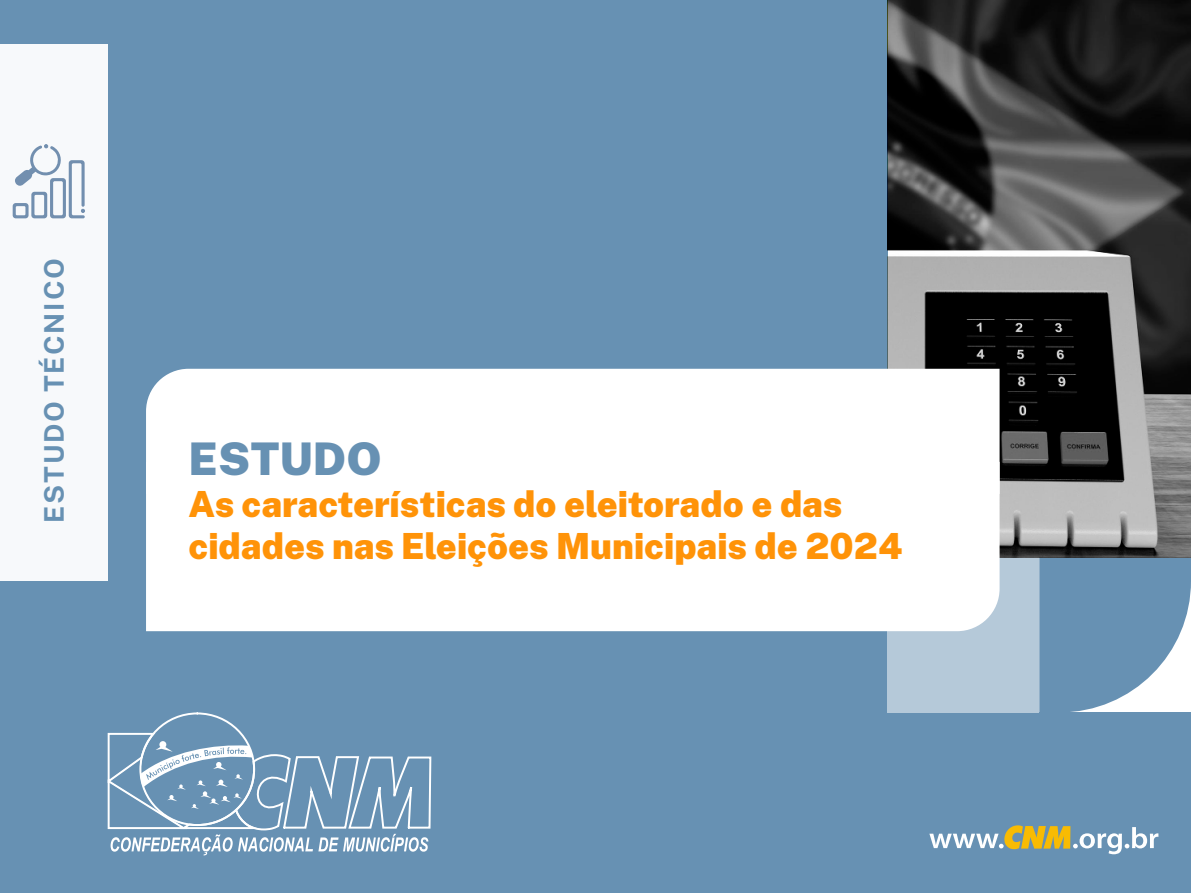
<style>
.page{position:relative;width:1191px;height:893px;background:#fff}
.page>*{position:absolute;margin:0;border:0;box-sizing:border-box;transform-origin:0 0}
.t1{font:900 45px "Public Sans";color:#6791b3}
.t2{font:900 36px/42px "Public Sans";color:#ff9308}
.t3{font:700 27px "Public Sans";letter-spacing:.07em;color:#6791b3}
</style>
<div class="page">
<div style="left:0;top:0;width:887px;height:893px;background:#6791b3"></div>
<div style="left:887px;top:712px;width:304px;height:181px;background:#6791b3"></div>
<div style="left:887px;top:558px;width:152px;height:154px;background:#b5c9d9"></div>
<svg style="left:1039px;top:558px;width:152px;height:154px"></svg>
<div style="left:0;top:45px;width:108px;height:536px;background:#f7f9fb"></div>
<svg style="left:929px;top:825px;width:229px;height:29px"></svg>
<svg style="left:108px;top:731px;width:323px;height:124px"></svg>
<svg style="left:13px;top:144px;width:72px;height:74px"></svg>
<svg style="left:888px;top:0;width:303px;height:557px;background:#494949"></svg>
<div style="left:146px;top:369px;width:853px;height:93px;background:#fff"></div>
<div style="left:146px;top:462px;width:853px;height:169px;background:#fff"></div>
<p class="t3" style="left:33px;top:523px;width:266px;rotate:-90deg">ESTUDO TÉCNICO</p>
<p class="t1" style="left:189px;top:424px;width:195px">ESTUDO</p>
<p class="t2" style="left:189px;top:480px;width:715px">As características do eleitorado e das cidades nas Eleições Municipais de 2024</p>
</div>
